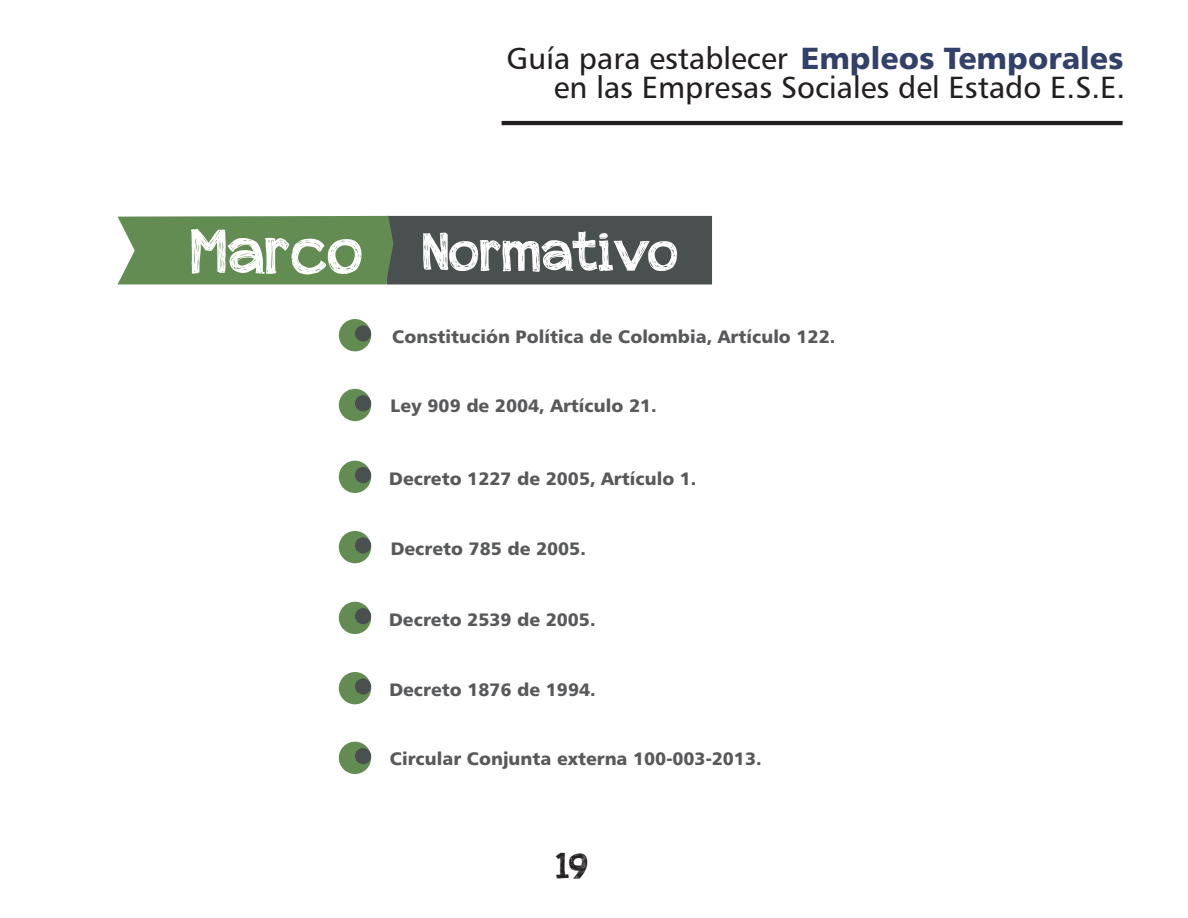
<style>
.page{position:relative;width:1188px;height:918px;background:#fff}
.page>*{position:absolute;margin:0;border:0;box-sizing:border-box;transform-origin:0 0}
.t1{font:54px "appleberry";color:#fff}
.t2{font:36px "appleberry";color:#231f20}
.t3{font:30.6px/29.2px "Humanist 777 BT Roman B";color:#231f20;text-align:right}
.t4{font:18px "Humanist 777 BT Black B";color:#58595b}
.s1{font-family:"Humanist 777 BT Black B";color:#334069}
.s2{font-size:62.85px}
</style>
<div class="page">
<svg style="left:118px;top:216px;width:594px;height:68px;background:#586c53"></svg>
<div style="left:339px;top:319px;width:32px;height:32px;background:#638c52;border-radius:50%"></div>
<div style="left:355px;top:325px;width:16px;height:17px;background:#4a4f4f;border-radius:50%"></div>
<div style="left:339px;top:389px;width:32px;height:32px;background:#638c52;border-radius:50%"></div>
<div style="left:355px;top:395px;width:16px;height:16px;background:#4a4f4f;border-radius:50%"></div>
<div style="left:339px;top:461px;width:32px;height:32px;background:#638c52;border-radius:50%"></div>
<div style="left:355px;top:467px;width:16px;height:16px;background:#4a4f4f;border-radius:50%"></div>
<div style="left:339px;top:531px;width:32px;height:32px;background:#638c52;border-radius:50%"></div>
<div style="left:355px;top:537px;width:16px;height:16px;background:#4a4f4f;border-radius:50%"></div>
<div style="left:339px;top:602px;width:32px;height:32px;background:#638c52;border-radius:50%"></div>
<div style="left:355px;top:608px;width:16px;height:16px;background:#4a4f4f;border-radius:50%"></div>
<div style="left:339px;top:672px;width:32px;height:32px;background:#638c52;border-radius:50%"></div>
<div style="left:355px;top:678px;width:16px;height:17px;background:#4a4f4f;border-radius:50%"></div>
<div style="left:339px;top:742px;width:32px;height:32px;background:#638c52;border-radius:50%"></div>
<div style="left:355px;top:748px;width:16px;height:16px;background:#4a4f4f;border-radius:50%"></div>
<hr style="left:502px;top:121px;width:621px;height:4px;background:#231f20">
<h3 class="t3" style="left:507px;top:46px;width:620px">Guía para establecer <span class="s1">Empleos Temporales </span>en las Empresas Sociales del Estado E.S.E.</h3>
<h1 class="t1" style="left:191px;top:232px;width:489px"><span class="s2">Marco</span> Normativo</h1>
<p class="t4" style="left:392px;top:329px;width:445px">Constitución Política de Colombia, Artículo 122.</p>
<p class="t4" style="left:391px;top:398px;width:268px">Ley 909 de 2004, Artículo 21.</p>
<p class="t4" style="left:389px;top:471px;width:309px">Decreto 1227 de 2005, Artículo 1.</p>
<p class="t4" style="left:391px;top:541px;width:197px">Decreto 785 de 2005.</p>
<p class="t4" style="left:389px;top:612px;width:208px">Decreto 2539 de 2005.</p>
<p class="t4" style="left:389px;top:682px;width:208px">Decreto 1876 de 1994.</p>
<p class="t4" style="left:390px;top:752px;width:373px">Circular Conjunta externa 100-003-2013.</p>
<h2 class="t2" style="left:556px;top:853px;width:33px">19</h2>
</div>
